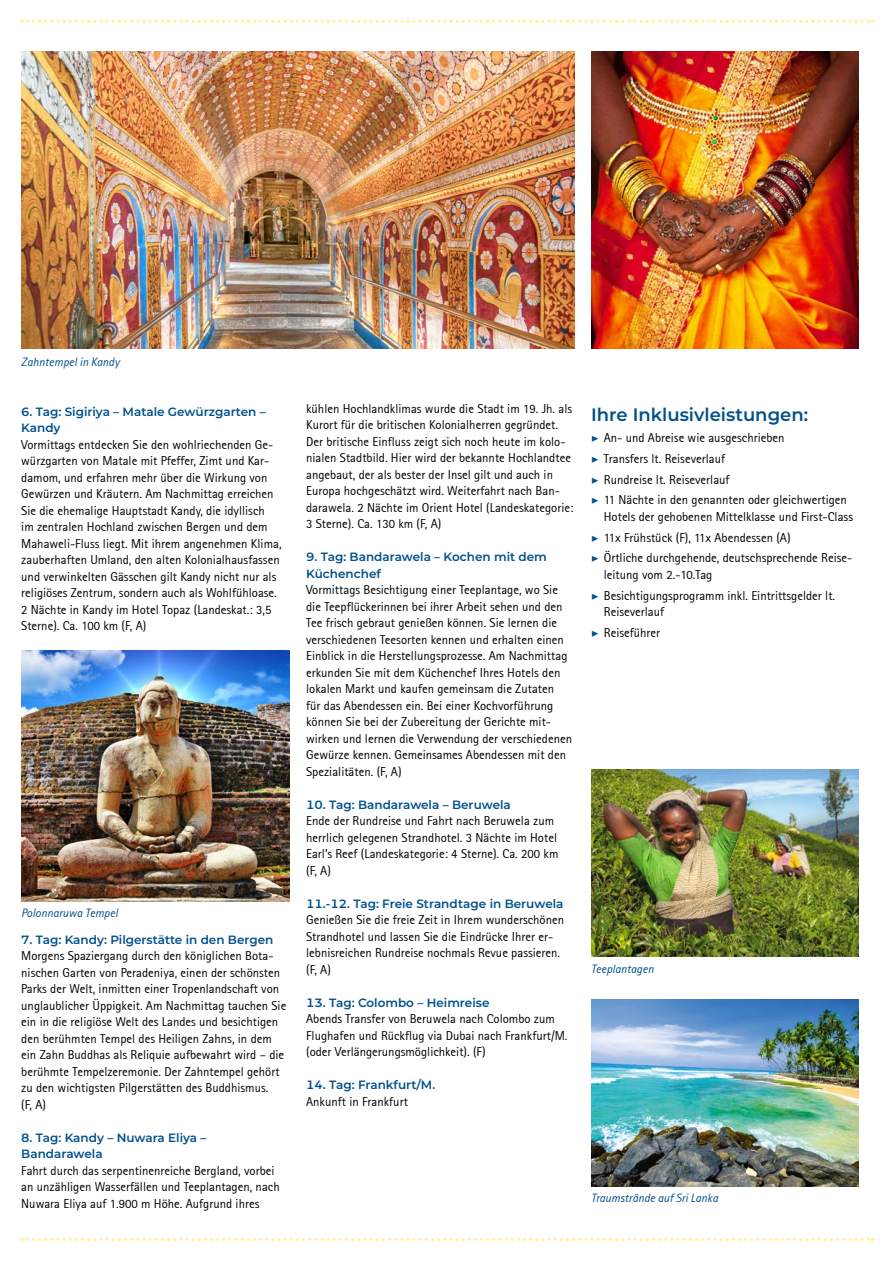
<style>
.page{position:relative;width:893px;height:1263px;background:#fff}
.page>*{position:absolute;margin:0;border:0;box-sizing:border-box;transform-origin:0 0}
.t1{font:600 18px "Montserrat";color:#00508c}
.t2{font:12.75px/16.5px "Rotis Sans Serif";color:#000}
.t3{font:600 12px/16.5px "Montserrat";color:#00508c}
.t4{font:italic 12px "Rotis Sans Serif";color:#00508c}
.s1{font-family:"Minion Pro";font-weight:700;font-style:italic;color:#00508c}
</style>
<div class="page">
<svg style="left:21px;top:20px;width:852px;height:3px"></svg>
<svg style="left:21px;top:1238px;width:852px;height:3px"></svg>
<img style="left:21px;top:51px;width:553px;height:298px">
<img style="left:591px;top:51px;width:268px;height:298px">
<img style="left:21px;top:651px;width:268px;height:250px">
<img style="left:591px;top:999px;width:268px;height:187px">
<img style="left:591px;top:770px;width:268px;height:187px">
<p class="t4" style="left:21px;top:354px;width:100px">Zahntempel in Kandy</p>
<p class="t3" style="left:21px;top:403px;width:246px">6. Tag: Sigiriya – Matale Gewürzgarten –<br>Kandy</p>
<p class="t2" style="left:21px;top:436px;width:262px">Vormittags entdecken Sie den wohlriechenden Ge&shy;würzgarten von Matale mit Pfeffer, Zimt und Kar&shy;damom, und erfahren mehr über die Wirkung von Gewürzen und Kräutern. Am Nachmittag erreichen Sie die ehemalige Hauptstadt Kandy, die idyllisch<br>im zentralen Hochland zwischen Bergen und dem Mahaweli-Fluss liegt. Mit ihrem angenehmen Klima, zauberhaften Umland, den alten Kolonialhausfassen und verwinkelten Gässchen gilt Kandy nicht nur als religiöses Zentrum, sondern auch als Wohlfühloase.<br>2 Nächte in Kandy im Hotel Topaz (Landeskat.: 3,5<br>Sterne). Ca. 100 km (F, A)</p>
<p class="t4" style="left:21px;top:906px;width:98px">Polonnaruwa Tempel</p>
<p class="t3" style="left:21px;top:931px;width:254px">7. Tag: Kandy: Pilgerstätte in den Bergen</p>
<p class="t2" style="left:21px;top:947px;width:267px">Morgens Spaziergang durch den königlichen Bota&shy;nischen Garten von Peradeniya, einen der schönsten Parks der Welt, inmitten einer Tropenlandschaft von unglaublicher Üppigkeit. Am Nachmittag tauchen Sie ein in die religiöse Welt des Landes und besichtigen den berühmten Tempel des Heiligen Zahns, in dem ein Zahn Buddhas als Reliquie aufbewahrt wird – die berühmte Tempelzeremonie. Der Zahntempel gehört zu den wichtigsten Pilgerstätten des Buddhismus.<br>(F, A)</p>
<p class="t3" style="left:21px;top:1129px;width:187px">8. Tag: Kandy – Nuwara Eliya –<br>Bandarawela</p>
<p class="t2" style="left:21px;top:1162px;width:260px">Fahrt durch das serpentinenreiche Bergland, vorbei an unzähligen Wasserfällen und Teeplantagen, nach<br>Nuwara Eliya auf 1.900 m Höhe. Aufgrund ihres</p>
<p class="t2" style="left:306px;top:400px;width:269px">kühlen Hochlandklimas wurde die Stadt im 19. Jh. als Kurort für die britischen Kolonialherren gegründet.<br>Der britische Einfluss zeigt sich noch heute im kolo&shy;nialen Stadtbild. Hier wird der bekannte Hochlandtee angebaut, der als bester der Insel gilt und auch in Europa hochgeschätzt wird. Weiterfahrt nach Ban&shy;darawela. 2 Nächte im Orient Hotel (Landeskategorie:<br>3 Sterne). Ca. 130 km (F, A)</p>
<p class="t3" style="left:306px;top:548px;width:242px">9. Tag: Bandarawela – Kochen mit dem<br>Küchenchef</p>
<p class="t2" style="left:306px;top:582px;width:267px">Vormittags Besichtigung einer Teeplantage, wo Sie die Teepflückerinnen bei ihrer Arbeit sehen und den Tee frisch gebraut genießen können. Sie lernen die verschiedenen Teesorten kennen und erhalten einen Einblick in die Herstellungsprozesse. Am Nachmittag erkunden Sie mit dem Küchenchef Ihres Hotels den lokalen Markt und kaufen gemeinsam die Zutaten<br>für das Abendessen ein. Bei einer Kochvorführung können Sie bei der Zubereitung der Gerichte mit&shy;wirken und lernen die Verwendung der verschiedenen Gewürze kennen. Gemeinsames Abendessen mit den Spezialitäten. (F, A)</p>
<p class="t3" style="left:306px;top:796px;width:206px">10. Tag: Bandarawela – Beruwela</p>
<p class="t2" style="left:306px;top:813px;width:254px">Ende der Rundreise und Fahrt nach Beruwela zum herrlich gelegenen Strandhotel. 3 Nächte im Hotel Earl’s Reef (Landeskategorie: 4 Sterne). Ca. 200 km (F, A)</p>
<p class="t3" style="left:306px;top:895px;width:259px">11.-12. Tag: Freie Strandtage in Beruwela</p>
<p class="t2" style="left:306px;top:912px;width:259px">Genießen Sie die freie Zeit in Ihrem wunderschönen Strandhotel und lassen Sie die Eindrücke Ihrer er&shy;lebnisreichen Rundreise nochmals Revue passieren. (F, A)</p>
<p class="t3" style="left:306px;top:994px;width:185px">13. Tag: Colombo – Heimreise</p>
<p class="t2" style="left:306px;top:1011px;width:263px">Abends Transfer von Beruwela nach Colombo zum<br>Flughafen und Rückflug via Dubai nach Frankfurt/M. (oder Verlängerungsmöglichkeit). (F)</p>
<p class="t3" style="left:306px;top:1076px;width:131px">14. Tag: Frankfurt/M.</p>
<p class="t2" style="left:306px;top:1093px;width:103px">Ankunft in Frankfurt</p>
<h1 class="t1" style="left:591px;top:402px;width:219px">Ihre Inklusivleistungen:</h1>
<p class="t2" style="left:591px;top:427px;width:257px;line-height:20.7px"><span class="s1">▶</span> An- und Abreise wie ausgeschrieben<br><span class="s1">▶</span> Transfers lt. Reiseverlauf<br><span class="s1">▶</span> Rundreise lt. Reiseverlauf<br><span class="s1">▶</span> 11 Nächte in den genannten oder gleichwertigen</p>
<p class="t2" style="left:591px;top:506px;width:263px;line-height:20.7px;text-indent:13px">Hotels der gehobenen Mittelklasse und First-Class <span class="s1">▶</span> 11x Frühstück (F), 11x Abendessen (A)<br><span class="s1">▶</span> Örtliche durchgehende, deutschsprechende Reise-</p>
<p class="t2" style="left:591px;top:564px;width:246px;line-height:20.7px;text-indent:13px">leitung vom 2.-10.Tag<br><span class="s1">▶</span> Besichtigungsprogramm inkl. Eintrittsgelder lt.</p>
<p class="t2" style="left:591px;top:601px;width:75px;line-height:20.7px;text-indent:13px">Reiseverlauf <span class="s1">▶</span> Reiseführer</p>
<p class="t4" style="left:591px;top:961px;width:64px">Teeplantagen</p>
<p class="t4" style="left:591px;top:1191px;width:129px">Traumstrände auf Sri Lanka</p>
</div>
